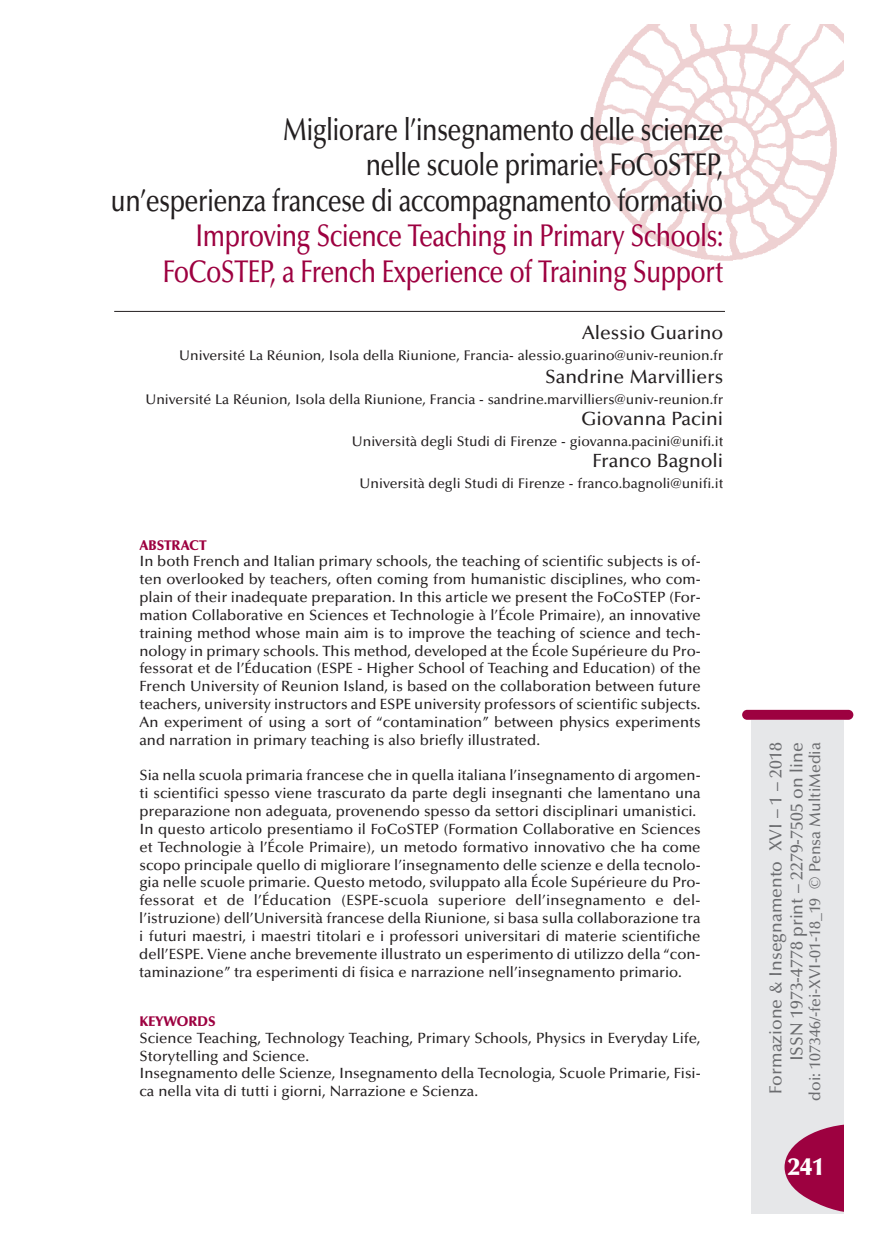
<style>
.page{position:relative;width:869px;height:1241px;background:#fff}
.page>*{position:absolute;margin:0;border:0;box-sizing:border-box;transform-origin:0 0}
.t1{font:500 31.5px/35.5px "Optima";letter-spacing:-.025em;color:#231f20;text-align:right;scale:.8 1}
.t2{font:500 31.5px/35.5px "Optima";letter-spacing:-.025em;color:#9d0140;text-align:right;scale:.8 1}
.t3{font:900 24.5px "Optima";color:#fff}
.t4{font:500 19.25px "Optima";color:#231f20}
.t5{font:500 17.5px/21px "Optima";color:#6c6d70;text-align:right}
.t6{font:500 15.75px "Optima";color:#6c6d70}
.t7{font:500 14.88px/17.8px "Optima";color:#231f20}
.t8{font:500 14px "Optima";color:#231f20}
.t9{font:900 14px "Optima";letter-spacing:-.01em;color:#9d0140}
</style>
<div class="page">
<img style="left:593px;top:25px;width:249px;height:236px">
<hr style="left:114px;top:311px;width:610px;height:1px;background:#231f20">
<div style="left:750px;top:720px;width:92px;height:493px;background:#e6e7e9"></div>
<div style="left:741px;top:709px;width:112px;height:10px;background:#9d0140;border-radius:5px"></div>
<svg style="left:784px;top:1123px;width:60px;height:89px"></svg>
<h1 class="t1" style="left:110px;top:114px;width:767px">Migliorare l’insegnamento delle scienze<br>nelle scuole primarie: FoCoSTEP,<br>un’esperienza francese di accompagnamento formativo</h1>
<h1 class="t2" style="left:163px;top:221px;width:701px">Improving Science Teaching in Primary Schools:<br>FoCoSTEP, a French Experience of Training Support</h1>
<p class="t4" style="left:581px;top:325px;width:143px">Alessio Guarino</p>
<p class="t8" style="left:179px;top:350px;width:545px">Université La Réunion, Isola della Riunione, Francia- alessio.guarino@univ-reunion.fr</p>
<p class="t4" style="left:545px;top:369px;width:180px">Sandrine Marvilliers</p>
<p class="t8" style="left:145px;top:393px;width:579px">Université La Réunion, Isola della Riunione, Francia - sandrine.marvilliers@univ-reunion.fr</p>
<p class="t4" style="left:581px;top:411px;width:143px">Giovanna Pacini</p>
<p class="t8" style="left:352px;top:435px;width:373px">Università degli Studi di Firenze - giovanna.pacini@unifi.it</p>
<p class="t4" style="left:592px;top:453px;width:132px">Franco Bagnoli</p>
<p class="t8" style="left:359px;top:478px;width:365px">Università degli Studi di Firenze - franco.bagnoli@unifi.it</p>
<p class="t9" style="left:139px;top:539px;width:69px">ABSTRACT</p>
<p class="t7" style="left:139px;top:554px;width:562px;text-align:justify">In both French and Italian primary schools, the teaching of scientific subjects is of&shy;ten overlooked by teachers, often coming from humanistic disciplines, who com&shy;plain of their inadequate preparation. In this article we present the FoCoSTEP (For&shy;mation Collaborative en Sciences et Technologie à l’École Primaire), an innovative training method whose main aim is to improve the teaching of science and tech&shy;nology in primary schools. This method, developed at the École Supérieure du Pro&shy;fessorat et de l’Éducation (ESPE - Higher School of Teaching and Education) of the French University of Reunion Island, is based on the collaboration between future teachers, university instructors and ESPE university professors of scientific subjects.<br>An experiment of using a sort of “contamination” between physics experiments and narration in primary teaching is also briefly illustrated.</p>
<p class="t7" style="left:139px;top:767px;width:562px">Sia nella scuola primaria francese che in quella italiana l’insegnamento di argomen&shy;ti scientifici spesso viene trascurato da parte degli insegnanti che lamentano una preparazione non adeguata, provenendo spesso da settori disciplinari umanistici.<br>In questo articolo presentiamo il FoCoSTEP (Formation Collaborative en Sciences et Technologie à l’École Primaire), un metodo formativo innovativo che ha come scopo principale quello di migliorare l’insegnamento delle scienze e della tecnolo&shy;gia nelle scuole primarie. Questo metodo, sviluppato alla École Supérieure du Pro&shy;fessorat et de l’Éducation (ESPE-scuola superiore dell’insegnamento e del&shy;l’istruzione) dell’Università francese della Riunione, si basa sulla collaborazione tra i futuri maestri, i maestri titolari e i professori universitari di materie scientifiche dell’ESPE. Viene anche brevemente illustrato un esperimento di utilizzo della “con&shy;taminazione” tra esperimenti di fisica e narrazione nell’insegnamento primario.</p>
<p class="t9" style="left:139px;top:1015px;width:78px">KEYWORDS</p>
<p class="t7" style="left:139px;top:1030px;width:562px">Science Teaching, Technology Teaching, Primary Schools, Physics in Everyday Life, Storytelling and Science.<br>Insegnamento delle Scienze, Insegnamento della Tecnologia, Scuole Primarie, Fisi&shy;ca nella vita di tutti i giorni, Narrazione e Scienza.</p>
<p class="t5" style="left:766px;top:1093px;width:352px;rotate:-90deg">Formazione &amp; Insegnamento XVI – 1 – 2018<br>ISSN 1973-4778 print – 2279-7505 on line</p>
<p class="t6" style="left:808px;top:1100px;width:359px;rotate:-90deg">doi: 107346/-fei-XVI-01-18_19 © Pensa MultiMedia</p>
<h2 class="t3" style="left:787px;top:1156px;width:38px">241</h2>
</div>
